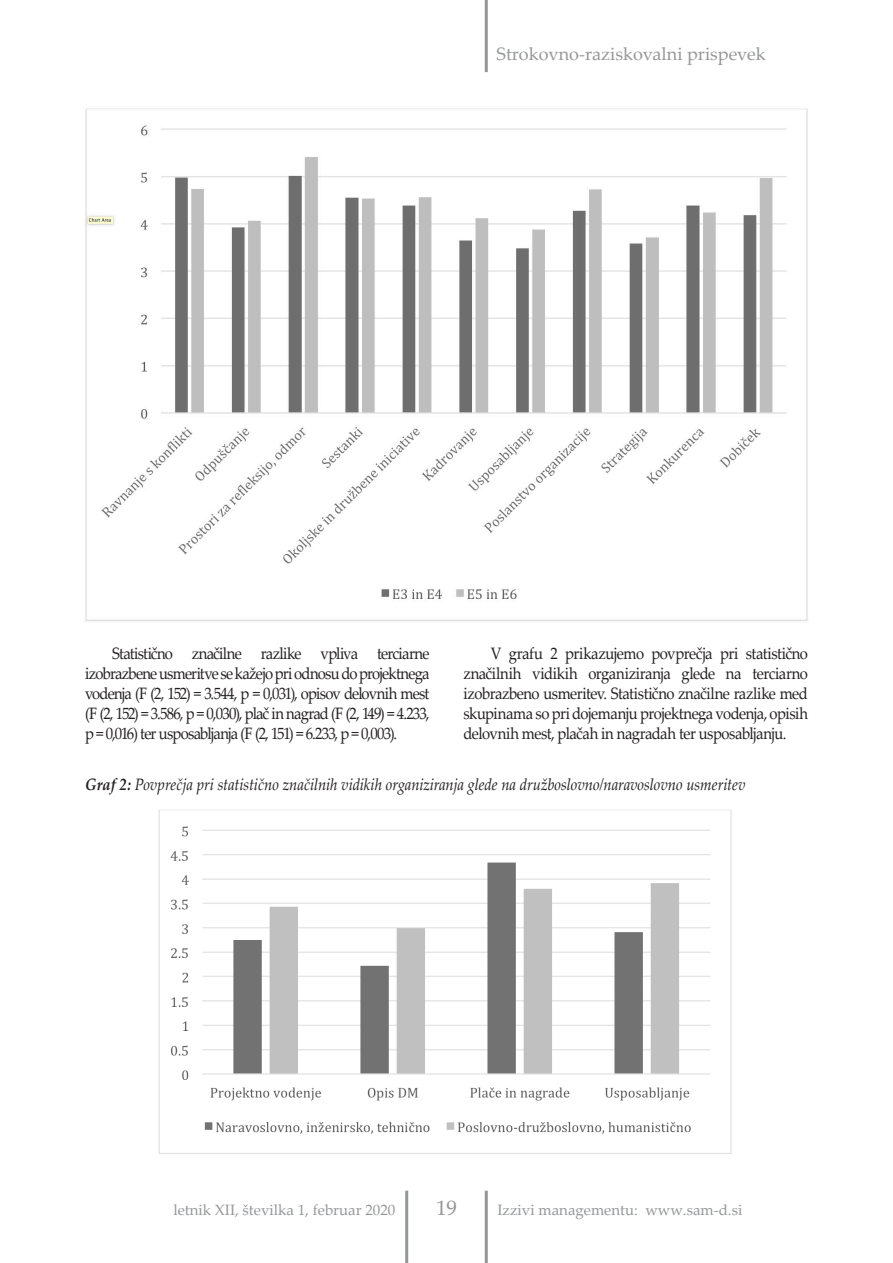
<style>
.page{position:relative;width:893px;height:1263px;background:#fff}
.page>*{position:absolute;margin:0;border:0;box-sizing:border-box;transform-origin:0 0}
.t1{font:21px "Palatino Linotype";color:#949698}
.t2{font:18px "Palatino Linotype";color:#949698}
.t3{font:16.5px/19.8px "Palatino Linotype";letter-spacing:-.045em;color:#231f20;text-align:justify;scale:.9 1}
.t4{font:italic 16.5px "Palatino Linotype";letter-spacing:-.005em;color:#231f20;scale:.9 1}
.t5{font:15px "Palatino Linotype";color:#949698}
.s1{font-weight:700}
</style>
<div class="page">
<hr style="left:485px;top:1191px;width:3px;height:72px;background:#949698">
<hr style="left:405px;top:1191px;width:3px;height:72px;background:#949698">
<hr style="left:485px;top:0;width:3px;height:72px;background:#949698">
<img style="left:85px;top:108px;width:723px;height:513px">
<img style="left:158px;top:809px;width:574px;height:345px">
<p class="t2" style="left:497px;top:41px;width:271px">Strokovno-raziskovalni prispevek</p>
<p class="t3" style="left:85px;top:643px;width:384px;text-indent:27px">Statistično značilne razlike vpliva terciarne izobrazbene usmeritve se kažejo pri odnosu do projektnega vodenja (F (2, 152) = 3.544, p = 0,031), opisov delovnih mest (F (2, 152) = 3.586, p = 0,030), plač in nagrad (F (2, 149) = 4.233, p = 0,016) ter usposabljanja (F (2, 151) = 6.233, p = 0,003).</p>
<p class="t4" style="left:85px;top:773px;width:735px"><span class="s1">Graf 2:</span> Povprečja pri statistično značilnih vidikih organiziranja glede na družboslovno/naravoslovno usmeritev</p>
<p class="t3" style="left:463px;top:643px;width:384px;text-indent:27px">V grafu 2 prikazujemo povprečja pri statistično značilnih vidikih organiziranja glede na terciarno izobrazbeno usmeritev. Statistično značilne razlike med skupinama so pri dojemanju projektnega vodenja, opisih delovnih mest, plačah in nagradah ter usposabljanju.</p>
<p class="t5" style="left:173px;top:1199px;width:224px">letnik XII, številka 1, februar 2020</p>
<p class="t1" style="left:436px;top:1192px;width:22px">19</p>
<p class="t5" style="left:497px;top:1199px;width:246px">Izzivi managementu: www.sam-d.si</p>
</div>
